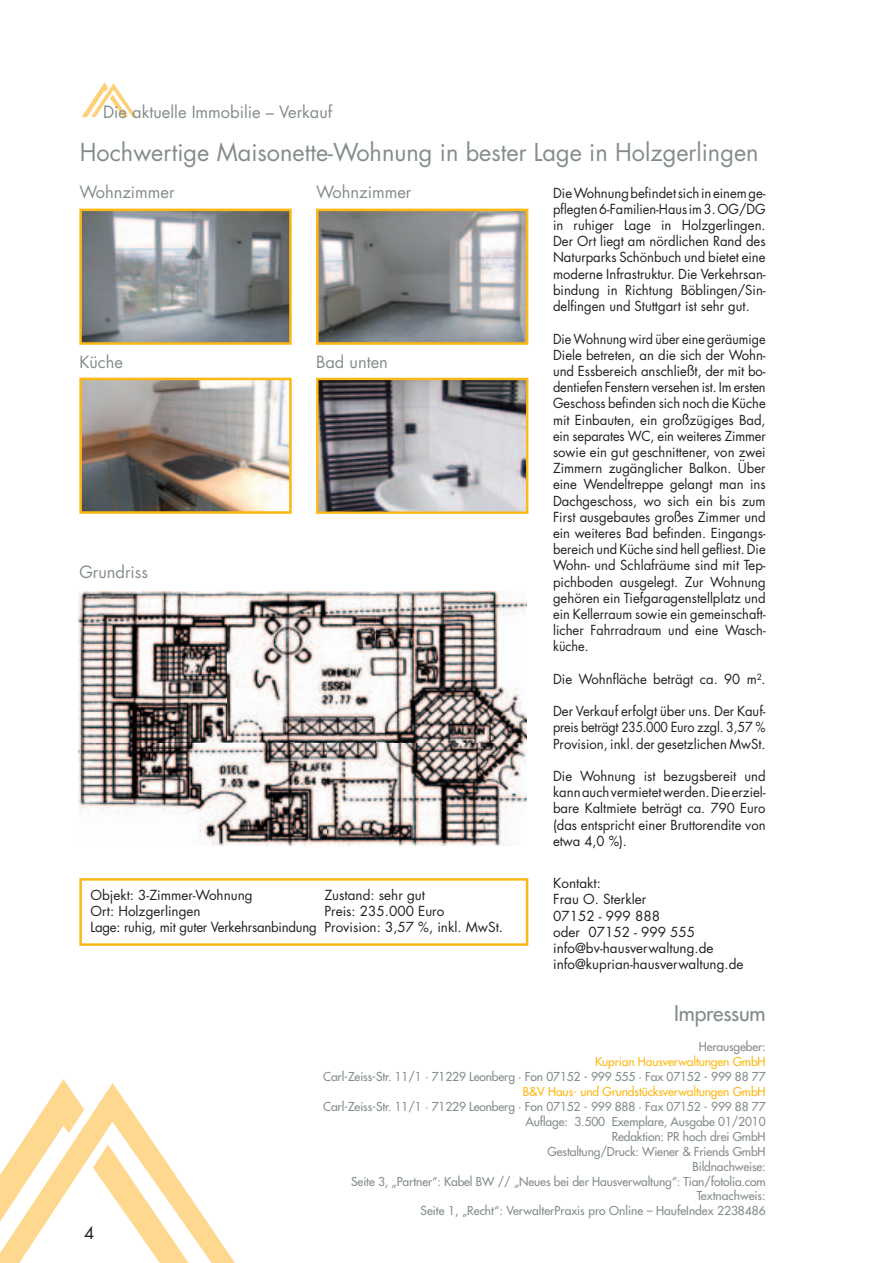
<style>
.page{position:relative;width:893px;height:1263px;background:#fff}
.page>*{position:absolute;margin:0;border:0;box-sizing:border-box;transform-origin:0 0}
.t1{font:24px "Futura";color:#848e89}
.t2{font:21px "Futura";letter-spacing:-.01em;color:#848e89}
.t3{font:16.5px "Futura";color:#848e89}
.t4{font:16.5px "Futura";color:#231f20}
.t5{font:13.5px/16.2px "Futura";color:#231f20;text-align:justify}
.t6{font:13.5px/16.2px "Futura";color:#231f20;text-align:justify;scale:.93 1}
.t7{font:13.5px/16.2px "Futura";letter-spacing:-.02em;color:#231f20}
.t8{font:12px/14.9px "Futura";letter-spacing:-.01em;color:#848e89;text-align:right}
.t9{font:12px "Futura";letter-spacing:-.01em;color:#fcb814}
</style>
<div class="page">
<svg style="left:82px;top:82px;width:55px;height:36px"></svg>
<svg style="left:0;top:1079px;width:235px;height:184px"></svg>
<img style="left:83px;top:213px;width:205px;height:128px">
<div style="left:79px;top:209px;width:213px;height:136px;border:3px solid #fcb814"></div>
<img style="left:83px;top:382px;width:205px;height:128px">
<div style="left:79px;top:378px;width:213px;height:136px;border:3px solid #fcb814"></div>
<img style="left:320px;top:213px;width:204px;height:128px">
<div style="left:316px;top:209px;width:212px;height:136px;border:3px solid #fcb814"></div>
<img style="left:78px;top:591px;width:448px;height:254px">
<img style="left:319px;top:381px;width:206px;height:130px">
<div style="left:316px;top:378px;width:212px;height:136px;border:2px solid #fcb814"></div>
<div style="left:79px;top:878px;width:449px;height:68px;border:3px solid #fcb814"></div>
<p class="t3" style="left:103px;top:105px;width:231px">Die aktuelle Immobilie – Verkauf</p>
<h1 class="t1" style="left:80px;top:141px;width:680px">Hochwertige Maisonette-Wohnung in bester Lage in Holzgerlingen</h1>
<p class="t5" style="left:553px;top:186px;width:214px">Die Wohnung befindet sich in einem ge&shy;pflegten 6-Familien-Haus im 3. OG/DG in ruhiger Lage in Holzgerlingen.<br>Der Ort liegt am nördlichen Rand des Naturparks Schönbuch und bietet eine moderne Infrastruktur. Die Verkehrsan&shy;bindung in Richtung Böblingen/Sin&shy;delfingen und Stuttgart ist sehr gut.</p>
<p class="t6" style="left:553px;top:332px;width:230px">Die Wohnung wird über eine geräumige Diele betreten, an die sich der Wohn&shy;und Essbereich anschließt, der mit bo&shy;dentiefen Fenstern versehen ist. Im ersten Geschoss befinden sich noch die Küche mit Einbauten, ein großzügiges Bad, ein separates WC, ein weiteres Zimmer sowie ein gut geschnittener, von zwei Zimmern zugänglicher Balkon. Über eine Wendeltreppe gelangt man ins Dachgeschoss, wo sich ein bis zum First ausgebautes großes Zimmer und ein weiteres Bad befinden. Eingangs&shy;bereich und Küche sind hell gefliest. Die Wohn- und Schlafräume sind mit Tep&shy;pichboden ausgelegt. Zur Wohnung gehören ein Tiefgaragenstellplatz und ein Kellerraum sowie ein gemeinschaft&shy;licher Fahrradraum und eine Wasch&shy;küche.</p>
<p class="t5" style="left:553px;top:672px;width:214px">Die Wohnfläche beträgt ca. 90 m².</p>
<p class="t5" style="left:553px;top:704px;width:214px">Der Verkauf erfolgt über uns. Der Kauf&shy;preis beträgt 235.000 Euro zzgl. 3,57 % Provision, inkl. der gesetzlichen MwSt.</p>
<p class="t5" style="left:553px;top:769px;width:214px">Die Wohnung ist bezugsbereit und kann auch vermietet werden. Die erziel&shy;bare Kaltmiete beträgt ca. 790 Euro (das entspricht einer Bruttorendite von etwa 4,0 %).</p>
<p class="t5" style="left:553px;top:876px;width:192px;text-align:left">Kontakt:<br>Frau O. Sterkler<br>07152 - 999 888<br>oder 07152 - 999 555 info@bv-hausverwaltung.de info@kuprian-hausverwaltung.de</p>
<p class="t3" style="left:79px;top:185px;width:97px">Wohnzimmer</p>
<p class="t3" style="left:316px;top:185px;width:97px">Wohnzimmer</p>
<p class="t3" style="left:79px;top:354px;width:45px">Küche</p>
<p class="t3" style="left:316px;top:354px;width:73px">Bad unten</p>
<p class="t3" style="left:79px;top:564px;width:70px">Grundriss</p>
<p class="t5" style="left:90px;top:888px;width:164px">Objekt: 3-Zimmer-Wohnung</p>
<p class="t5" style="left:324px;top:888px;width:102px">Zustand: sehr gut</p>
<p class="t5" style="left:90px;top:904px;width:112px">Ort: Holzgerlingen</p>
<p class="t7" style="left:90px;top:904px;width:414px;text-indent:234px">Preis: 235.000 Euro<br>Lage: ruhig, mit guter Verkehrsanbindung Provision: 3,57 %, inkl. MwSt.</p>
<p class="t4" style="left:84px;top:1226px;width:12px">4</p>
<h2 class="t2" style="left:674px;top:1002px;width:93px">Impressum</h2>
<p class="t8" style="left:699px;top:1040px;width:68px">Herausgeber:</p>
<p class="t9" style="left:595px;top:1055px;width:172px">Kuprian Hausverwaltungen GmbH</p>
<p class="t8" style="left:323px;top:1070px;width:444px">Carl-Zeiss-Str. 11/1 · 71229 Leonberg · Fon 07152 - 999 555 · Fax 07152 - 999 88 77</p>
<p class="t9" style="left:523px;top:1085px;width:244px">B&amp;V Haus- und Grundstücksverwaltungen GmbH</p>
<p class="t8" style="left:323px;top:1100px;width:444px">Carl-Zeiss-Str. 11/1 · 71229 Leonberg · Fon 07152 - 999 888 · Fax 07152 - 999 88 77<br>Auflage: 3.500 Exemplare, Ausgabe 01/2010<br>Redaktion: PR hoch drei GmbH<br>Gestaltung/Druck: Wiener &amp; Friends GmbH<br>Bildnachweise:<br>Seite 3, „Partner“: Kabel BW // „Neues bei der Hausverwaltung“: Tian/fotolia.com Textnachweis:<br>Seite 1, „Recht“: VerwalterPraxis pro Online – HaufeIndex 2238486</p>
</div>
